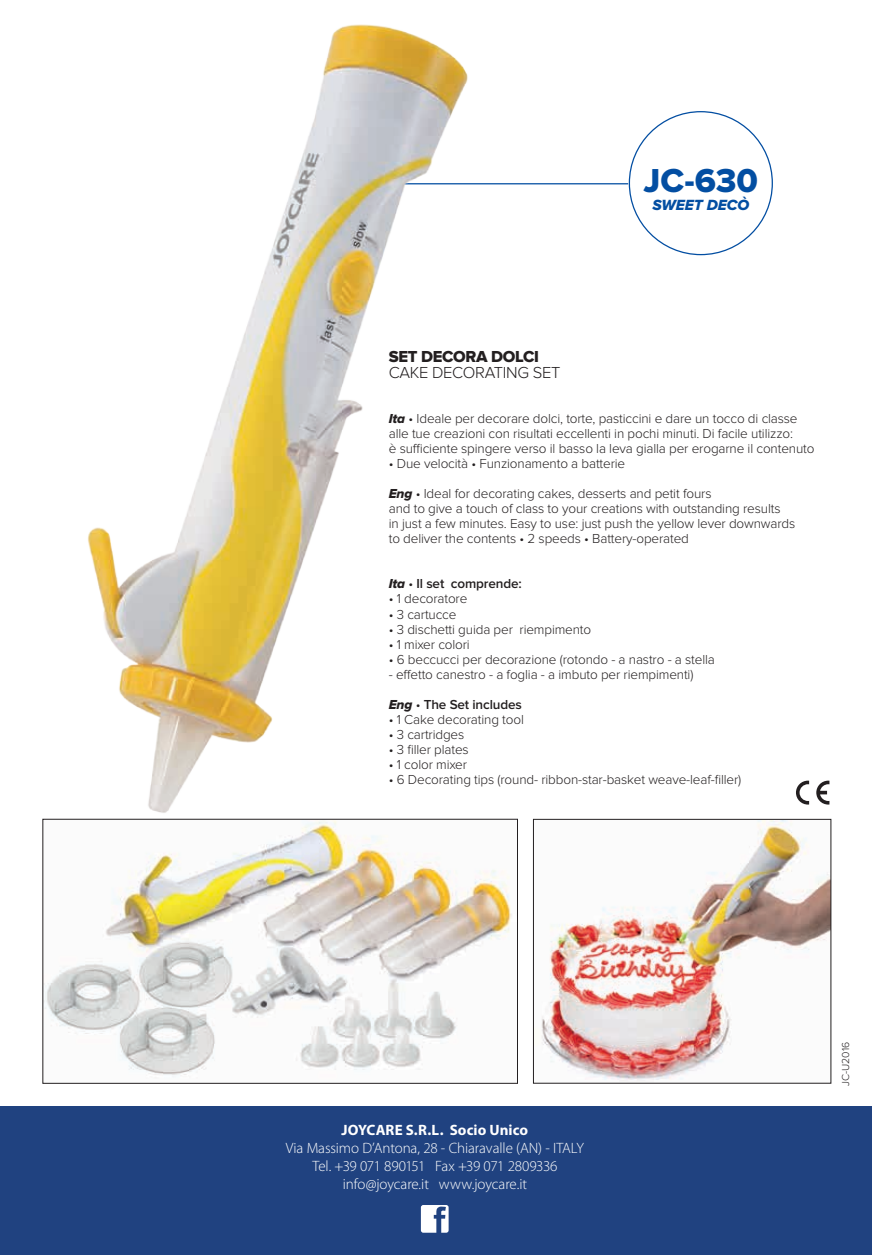
<style>
.page{position:relative;width:872px;height:1255px;background:#fff}
.page>*{position:absolute;margin:0;border:0;box-sizing:border-box;transform-origin:0 0}
.t1{font:34.5px "Proxima Nova Extrabld";color:#034ea2}
.t2{font:300 16.5px "Proxima Nova";letter-spacing:-.02em;color:#231f20}
.t3{font:16.5px "Proxima Nova Extrabld";color:#231f20}
.t4{font:15.3px "Proxima Nova Extrabld It";color:#034ea2}
.t5{font:300 15px/18px "Myriad Pro";letter-spacing:-.005em;color:#fff;text-align:center}
.t6{font:700 15px "Myriad Pro";letter-spacing:.005em;color:#fff}
.t7{font:300 13.5px/15px "Proxima Nova";letter-spacing:-.01em;color:#231f20}
.t8{font:600 13.5px "Proxima Nova";letter-spacing:-.01em;color:#231f20}
.t9{font:300 10.5px "Proxima Nova";letter-spacing:-.01em;color:#231f20}
.s1{font-family:"Proxima Nova Extrabld It";font-weight:400}
.s2{font-weight:300}
</style>
<div class="page">
<hr style="left:345px;top:183px;width:283px;height:1px;background:#034ea2">
<div style="left:0;top:1106px;width:872px;height:148px;background:#204280"></div>
<div style="left:421px;top:1204px;width:27px;height:28px;background:#fff;border-radius:2px"></div>
<svg style="left:434px;top:1206px;width:12px;height:27px"></svg>
<img style="left:44px;top:837px;width:468px;height:241px">
<img style="left:57px;top:24px;width:447px;height:813px">
<img style="left:541px;top:821px;width:288px;height:260px">
<div style="left:533px;top:819px;width:298px;height:264px;border:1px solid #231f20"></div>
<svg style="left:796px;top:780px;width:33px;height:24px"></svg>
<h1 class="t1" style="left:643px;top:165px;width:116px">JC-630</h1>
<p class="t4" style="left:652px;top:198px;width:98px">SWEET DECÒ</p>
<p class="t3" style="left:389px;top:349px;width:45px">SET DECORA</p>
<p class="t3" style="left:491px;top:349px;width:11px">DOLCI</p>
<p class="t2" style="left:389px;top:365px;width:173px">CAKE DECORATING SET</p>
<p class="t7" style="left:389px;top:412px;width:427px"><span class="s1">Ita</span> • Ideale per decorare dolci, torte, pasticcini e dare un tocco di classe alle tue creazioni con risultati eccellenti in pochi minuti. Di facile utilizzo:<br>è sufficiente spingere verso il basso la leva gialla per erogarne il contenuto</p>
<p class="t7" style="left:389px;top:457px;width:238px">• Due velocità • Funzionamento a batterie</p>
<p class="t7" style="left:389px;top:487px;width:408px"><span class="s1">Eng</span> • Ideal for decorating cakes, desserts and petit fours<br>and to give a touch of class to your creations with outstanding results<br>in just a few minutes. Easy to use: just push the yellow lever downwards to deliver the contents • 2 speeds • Battery-operated</p>
<p class="t8" style="left:389px;top:578px;width:134px"><span class="s1">Ita</span> <span class="s2">•</span> Il set comprende:</p>
<p class="t7" style="left:389px;top:592px;width:80px">• 1 decoratore</p>
<p class="t7" style="left:389px;top:607px;width:69px">• 3 cartucce</p>
<p class="t7" style="left:389px;top:622px;width:204px">• 3 dischetti guida per riempimento</p>
<p class="t7" style="left:389px;top:637px;width:83px">• 1 mixer colori</p>
<p class="t7" style="left:389px;top:652px;width:328px">• 6 beccucci per decorazione (rotondo - a nastro - a stella</p>
<p class="t7" style="left:389px;top:667px;width:306px">- effetto canestro - a foglia - a imbuto per riempimenti)</p>
<p class="t8" style="left:389px;top:698px;width:134px"><span class="s1">Eng</span> <span class="s2">•</span> The Set includes</p>
<p class="t7" style="left:389px;top:712px;width:137px">• 1 Cake decorating tool</p>
<p class="t7" style="left:389px;top:727px;width:77px">• 3 cartridges</p>
<p class="t7" style="left:389px;top:742px;width:81px">• 3 filler plates</p>
<p class="t7" style="left:389px;top:757px;width:80px">• 1 color mixer</p>
<p class="t7" style="left:389px;top:772px;width:354px">• 6 Decorating tips (round- ribbon-star-basket weave-leaf-filler)</p>
<p class="t6" style="left:342px;top:1119px;width:188px">JOYCARE S.R.L. Socio Unico</p>
<p class="t5" style="left:286px;top:1138px;width:300px">Via Massimo D’Antona, 28 - Chiaravalle (AN) - ITALY<br>Tel. +39 071 890151 Fax +39 071 2809336 info@joycare.it www.joycare.it</p>
<p class="t9" style="left:841px;top:1085px;width:45px;rotate:-90deg">JC-U2016</p>
</div>
